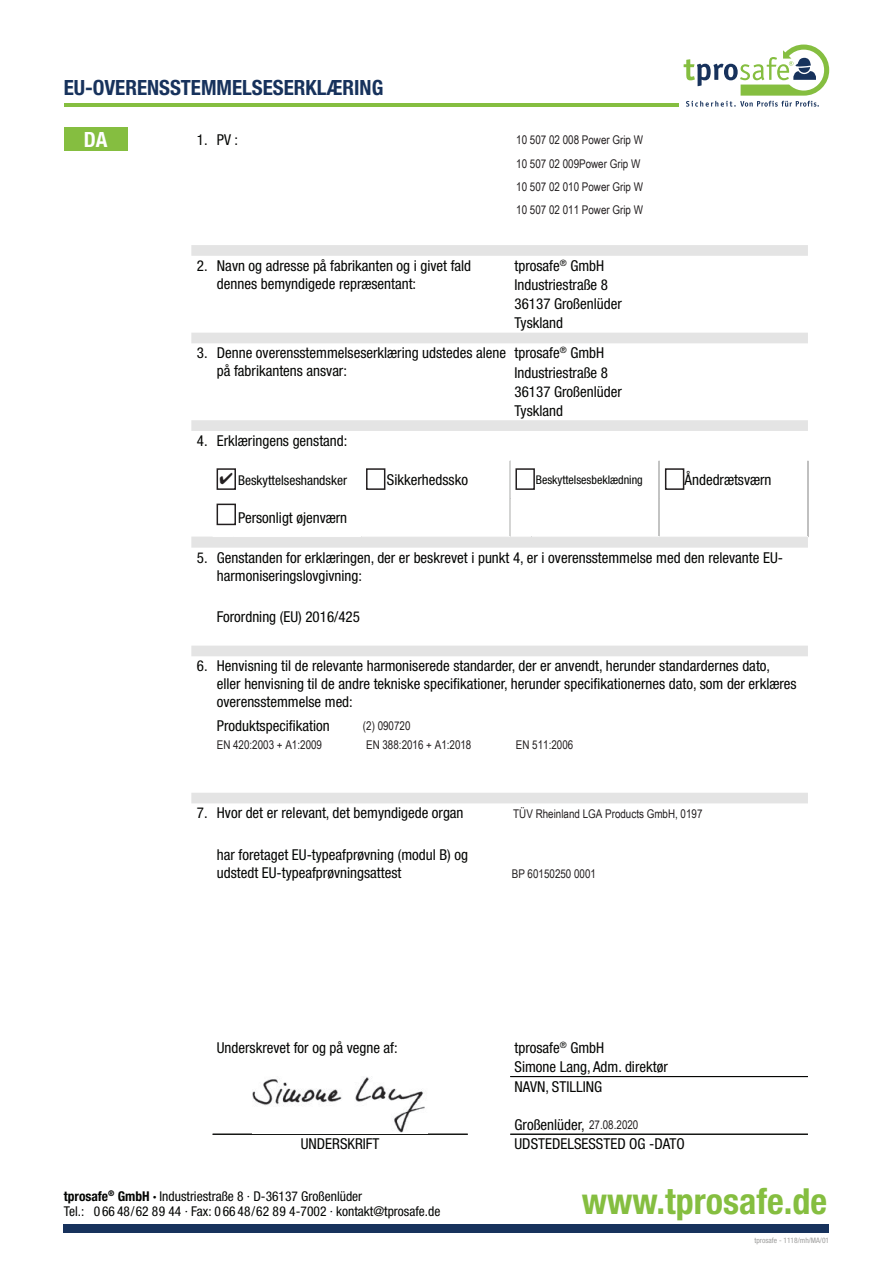
<style>
.page{position:relative;width:893px;height:1263px;background:#fff}
.page>*{position:absolute;margin:0;border:0;box-sizing:border-box;transform-origin:0 0}
.t1{font:700 condensed 36px "Helvetica Neue LTW1 G";color:#85be40}
.t2{font:700 condensed 21px "Helvetica Neue LTW1 G";color:#17325c}
.t3{font:700 condensed 21px "Helvetica Neue LTW1 G";color:#fff}
.t4{font:condensed 15px/18px "Helvetica Neue LTW1 G";color:#040503}
.t5{font:condensed 13.5px/15px "Helvetica Neue LTW1 G";color:#040503}
.t6{font:12px/23.4px "Arial Narrow";color:#231f20}
.t7{font:condensed 12px "Helvetica Neue LTW1 G";color:#040503}
.t8{font:condensed 7.5px "Helvetica Neue LTW1 G";color:#9d9d9c}
.s1{font-weight:700}
</style>
<div class="page">
<hr style="left:64px;top:103px;width:614px;height:4px;background:#85be40">
<svg style="left:684px;top:45px;width:145px;height:62px"></svg>
<div style="left:64px;top:1225px;width:765px;height:8px;background:#17325c"></div>
<div style="left:64px;top:128px;width:64px;height:23px;background:#85be40"></div>
<svg style="left:191px;top:245px;width:617px;height:558px"></svg>
<hr style="left:361px;top:461px;width:1px;height:38px;background:#fff">
<hr style="left:361px;top:499px;width:1px;height:37px;background:#fff">
<svg style="left:213px;top:536px;width:21px;height:1px"></svg>
<hr style="left:234px;top:536px;width:127px;height:1px;background:#fff">
<hr style="left:510px;top:461px;width:1px;height:38px;background:#fff">
<hr style="left:510px;top:499px;width:1px;height:37px;background:#fff">
<hr style="left:361px;top:536px;width:149px;height:1px;background:#fff">
<hr style="left:659px;top:461px;width:1px;height:38px;background:#fff">
<hr style="left:659px;top:499px;width:1px;height:37px;background:#fff">
<svg style="left:510px;top:536px;width:21px;height:1px"></svg>
<hr style="left:531px;top:536px;width:128px;height:1px;background:#fff">
<hr style="left:807px;top:461px;width:1px;height:38px;background:#fff">
<hr style="left:807px;top:499px;width:1px;height:37px;background:#fff">
<hr style="left:659px;top:536px;width:149px;height:1px;background:#fff">
<hr style="left:213px;top:1134px;width:255px;height:1px;background:#040503">
<hr style="left:510px;top:1076px;width:298px;height:1px;background:#040503">
<hr style="left:510px;top:1134px;width:298px;height:1px;background:#040503">
<img style="left:253px;top:1077px;width:172px;height:56px">
<div style="left:217px;top:468px;width:19px;height:22px;border:2px solid #231f20"></div>
<div style="left:366px;top:468px;width:19px;height:22px;border:2px solid #231f20"></div>
<div style="left:515px;top:468px;width:20px;height:22px;border:2px solid #231f20"></div>
<div style="left:665px;top:468px;width:19px;height:22px;border:2px solid #231f20"></div>
<div style="left:217px;top:504px;width:19px;height:21px;border:2px solid #231f20"></div>
<svg style="left:220px;top:473px;width:12px;height:12px"></svg>
<h2 class="t2" style="left:64px;top:75px;width:321px">EU-OVERENSSTEMMELSESERKLÆRING</h2>
<h2 class="t3" style="left:84px;top:127px;width:25px">DA</h2>
<p class="t4" style="left:197px;top:132px;width:43px">1. PV :</p>
<p class="t6" style="left:516px;top:128px;width:128px">10 507 02 008 Power Grip W</p>
<p class="t6" style="left:516px;top:151px;width:128px">10 507 02 009Power Grip W<br>10 507 02 010 Power Grip W<br>10 507 02 011 Power Grip W</p>
<p class="t4" style="left:217px;top:258px;width:256px;text-indent:-20px">2. Navn og adresse på fabrikanten og i givet fald dennes bemyndigede repræsentant:</p>
<p class="t4" style="left:217px;top:346px;width:291px;text-indent:-20px">3. Denne overensstemmelseserklæring udstedes alene på fabrikantens ansvar:</p>
<p class="t4" style="left:514px;top:258px;width:109px;line-height:19.2px">tprosafe<sup>®</sup> GmbH<br>Industriestraße 8<br>36137 Großenlüder</p>
<p class="t4" style="left:514px;top:345px;width:109px;line-height:19.2px">tprosafe<sup>®</sup> GmbH<br>Industriestraße 8<br>36137 Großenlüder</p>
<p class="t4" style="left:514px;top:316px;width:50px">Tyskland</p>
<p class="t4" style="left:514px;top:403px;width:50px">Tyskland</p>
<p class="t4" style="left:197px;top:433px;width:152px">4. Erklæringens genstand:</p>
<p class="t5" style="left:238px;top:474px;width:110px">Beskyttelseshandsker</p>
<p class="t4" style="left:387px;top:473px;width:83px">Sikkerhedssko</p>
<p class="t7" style="left:536px;top:475px;width:109px">Beskyttelsesbeklædning</p>
<p class="t4" style="left:685px;top:473px;width:88px">Åndedrætsværn</p>
<p class="t4" style="left:238px;top:510px;width:111px">Personligt øjenværn</p>
<p class="t4" style="left:217px;top:550px;width:568px;text-indent:-20px">5. Genstanden for erklæringen, der er beskrevet i punkt 4, er i overensstemmelse med den relevante EU&shy;harmoniseringslovgivning:</p>
<p class="t4" style="left:217px;top:610px;width:145px">Forordning (EU) 2016/425</p>
<p class="t4" style="left:217px;top:659px;width:581px;text-indent:-20px">6. Henvisning til de relevante harmoniserede standarder, der er anvendt, herunder standardernes dato, eller henvisning til de andre tekniske specifikationer, herunder specifikationernes dato, som der erklæres overensstemmelse med:</p>
<p class="t4" style="left:217px;top:718px;width:114px">Produktspecifikation</p>
<p class="t6" style="left:363px;top:714px;width:49px">(2) 090720</p>
<p class="t6" style="left:217px;top:733px;width:107px">EN 420:2003 + A1:2009</p>
<p class="t6" style="left:366px;top:733px;width:107px">EN 388:2016 + A1:2018</p>
<p class="t6" style="left:516px;top:733px;width:59px">EN 511:2006</p>
<p class="t4" style="left:197px;top:806px;width:268px">7. Hvor det er relevant, det bemyndigede organ</p>
<p class="t4" style="left:217px;top:847px;width:253px">har foretaget EU-typeafprøvning (modul B) og udstedt EU-typeafprøvningsattest</p>
<p class="t6" style="left:513px;top:802px;width:191px">TÜV Rheinland LGA Products GmbH, 0197</p>
<p class="t6" style="left:512px;top:862px;width:86px">BP 60150250 0001</p>
<p class="t4" style="left:217px;top:1040px;width:182px">Underskrevet for og på vegne af:</p>
<p class="t4" style="left:514px;top:1040px;width:91px">tprosafe<sup>®</sup> GmbH</p>
<p class="t4" style="left:514px;top:1059px;width:155px;line-height:19.2px">Simone Lang, Adm. direktør<br>NAVN, STILLING</p>
<p class="t4" style="left:514px;top:1117px;width:72px">Großenlüder,</p>
<p class="t6" style="left:589px;top:1113px;width:51px">27.08.2020</p>
<p class="t4" style="left:301px;top:1137px;width:80px">UNDERSKRIFT</p>
<p class="t4" style="left:514px;top:1137px;width:172px">UDSTEDELSESSTED OG -DATO</p>
<p class="t5" style="left:64px;top:1190px;width:378px"><span class="s1">tprosafe</span><sup>®</sup> <span class="s1">GmbH ·</span> Industriestraße 8 · D-36137 Großenlüder<br>Tel.: 0 66 48/62 8 9 44 · Fax: 0 66 48/62 8 9 4-7002 · kontakt@tprosafe.de</p>
<h1 class="t1" style="left:582px;top:1181px;width:247px">www.tprosafe.de</h1>
<p class="t8" style="left:755px;top:1238px;width:76px">tprosafe - 1118/mh/MA/01</p>
</div>
